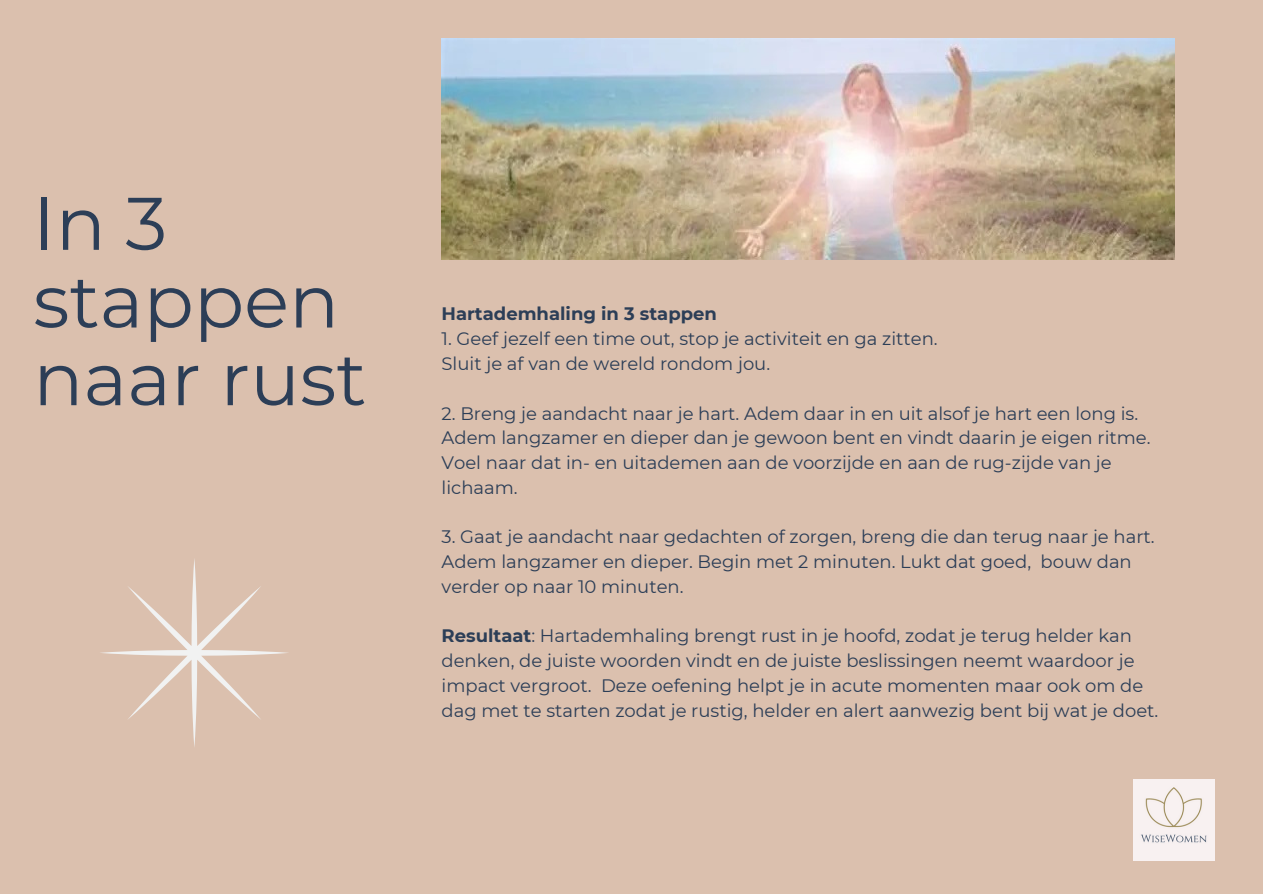
<style>
.page{position:relative;width:1263px;height:894px;background:#fff}
.page>*{position:absolute;margin:0;border:0;box-sizing:border-box;transform-origin:0 0}
.t1{font:74.25px/77.7px "Montserrat";color:#2c3e57}
.t2{font:18px/24.8px "Montserrat";color:#2c3e57}
.t3{font:700 18px "Montserrat";color:#2c3e57}
.s1{font-weight:700}
</style>
<div class="page">
<div style="left:0;top:0;width:1263px;height:893px;background:#dbc0ae"></div>
<img style="left:1133px;top:779px;width:81px;height:81px">
<img style="left:442px;top:38px;width:732px;height:222px">
<svg style="left:100px;top:559px;width:188px;height:188px"></svg>
<p class="t1" style="left:33px;top:184px;width:335px">In 3 stappen naar rust</p>
<p class="t3" style="left:442px;top:303px;width:277px">Hartademhaling in 3 stappen</p>
<p class="t2" style="left:442px;top:326px;width:498px">1. Geef jezelf een time out, stop je activiteit en ga zitten.</p>
<p class="t2" style="left:442px;top:351px;width:330px">Sluit je af van de wereld rondom jou.</p>
<p class="t2" style="left:442px;top:400px;width:698px">2. Breng je aandacht naar je hart. Adem daar in en uit alsof je hart een long is.</p>
<p class="t2" style="left:442px;top:425px;width:710px">Adem langzamer en dieper dan je gewoon bent en vindt daarin je eigen ritme.</p>
<p class="t2" style="left:442px;top:450px;width:672px">Voel naar dat in- en uitademen aan de voorzijde en aan de rug-zijde van je lichaam.</p>
<p class="t2" style="left:442px;top:524px;width:715px">3. Gaat je aandacht naar gedachten of zorgen, breng die dan terug naar je hart.<br>Adem langzamer en dieper. Begin met 2 minuten. Lukt dat goed, bouw dan verder op naar 10 minuten.</p>
<p class="t2" style="left:442px;top:623px;width:718px"><span class="s1">Resultaat</span>: Hartademhaling brengt rust in je hoofd, zodat je terug helder kan denken, de juiste woorden vindt en de juiste beslissingen neemt waardoor je impact vergroot. Deze oefening helpt je in acute momenten maar ook om de dag met te starten zodat je rustig, helder en alert aanwezig bent bij wat je doet.</p>
</div>
